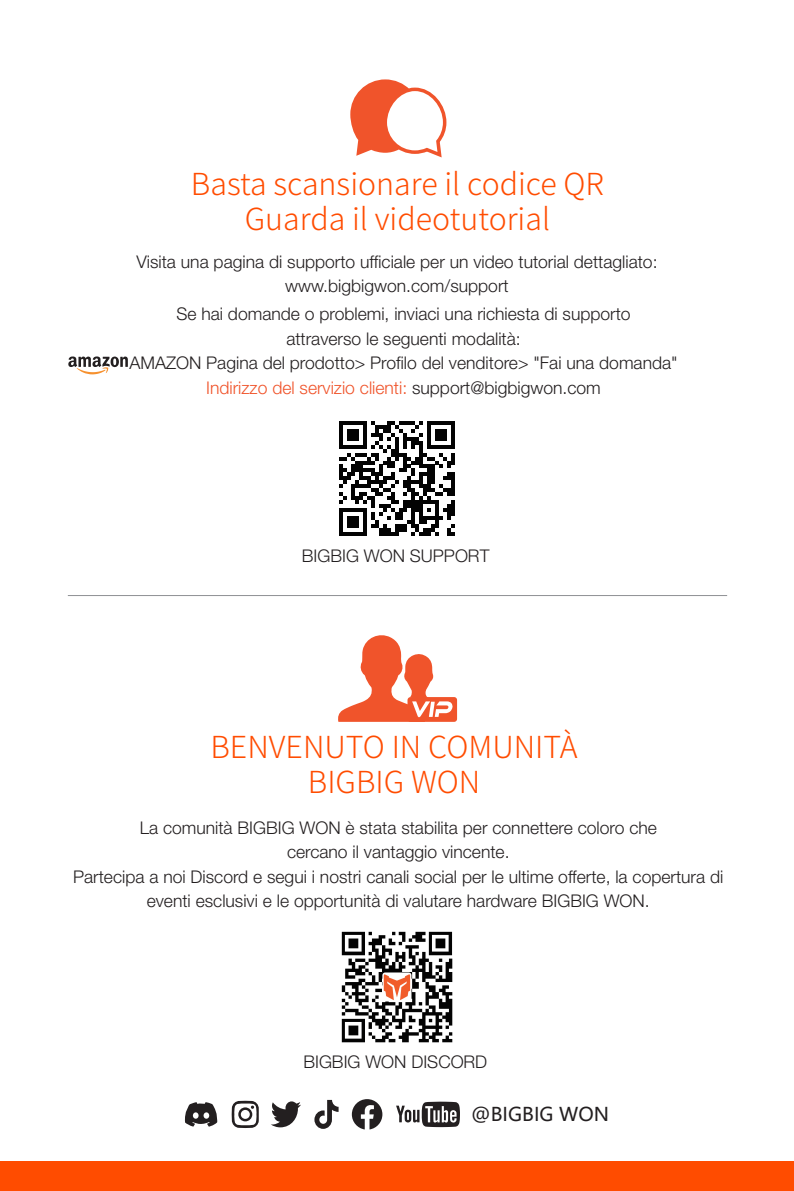
<style>
.page{position:relative;width:794px;height:1191px;background:#fff}
.page>*{position:absolute;margin:0;border:0;box-sizing:border-box;transform-origin:0 0}
.t1{font:300 30.45px/34.6px "Source Han Sans CN";color:#ff4c00;text-align:center}
.t2{font:18.9px "Microsoft Ya Hei";color:#231f20}
.t3{font:300 17.5px/24.5px "Helvetica Neue LT Pro";color:#231f20;text-align:center}
.s1{color:#f0542b}
</style>
<div class="page">
<div style="left:0;top:1161px;width:794px;height:30px;background:#ff4c00"></div>
<svg style="left:68px;top:356px;width:60px;height:18px"></svg>
<hr style="left:68px;top:595px;width:659px;height:1px;background:#939598">
<img style="left:341px;top:931px;width:112px;height:112px">
<svg style="left:350px;top:79px;width:97px;height:79px"></svg>
<svg style="left:339px;top:421px;width:115px;height:115px"></svg>
<div style="left:407px;top:697px;width:50px;height:25px;background:#f0542b;border-radius:3px"></div>
<svg style="left:338px;top:635px;width:115px;height:87px"></svg>
<svg style="left:232px;top:1100px;width:27px;height:28px"></svg>
<svg style="left:271px;top:1101px;width:30px;height:26px"></svg>
<svg style="left:314px;top:1100px;width:24px;height:28px"></svg>
<svg style="left:352px;top:1099px;width:30px;height:30px"></svg>
<svg style="left:396px;top:1101px;width:64px;height:26px"></svg>
<svg style="left:184px;top:1102px;width:34px;height:24px"></svg>
<h1 class="t1" style="left:191px;top:166px;width:414px">Basta scansionare il codice QR<br>Guarda il videotutorial</h1>
<p class="t3" style="left:136px;top:249px;width:523px">Visita una pagina di supporto ufficiale per un video tutorial dettagliato: www.bigbigwon.com/support</p>
<p class="t3" style="left:129px;top:301px;width:550px">Se hai domande o problemi, inviaci una richiesta di supporto<br>attraverso le seguenti modalità:<br>AMAZON Pagina del prodotto&gt; Profilo del venditore&gt; "Fai una domanda" <span class="s1">Indirizzo del servizio clienti:</span> support@bigbigwon.com</p>
<p class="t3" style="left:302px;top:543px;width:189px">BIGBIG WON SUPPORT</p>
<h1 class="t1" style="left:210px;top:729px;width:369px">BENVENUTO IN COMUNITÀ<br>BIGBIG WON</h1>
<p class="t3" style="left:73px;top:815px;width:651px">La comunità BIGBIG WON è stata stabilita per connettere coloro che<br>cercano il vantaggio vincente.<br>Partecipa a noi Discord e segui i nostri canali social per le ultime offerte, la copertura di eventi esclusivi e le opportunità di valutare hardware BIGBIG WON.</p>
<p class="t3" style="left:303px;top:1048px;width:185px">BIGBIG WON DISCORD</p>
<p class="t2" style="left:471px;top:1101px;width:139px">@BIGBIG WON</p>
</div>
